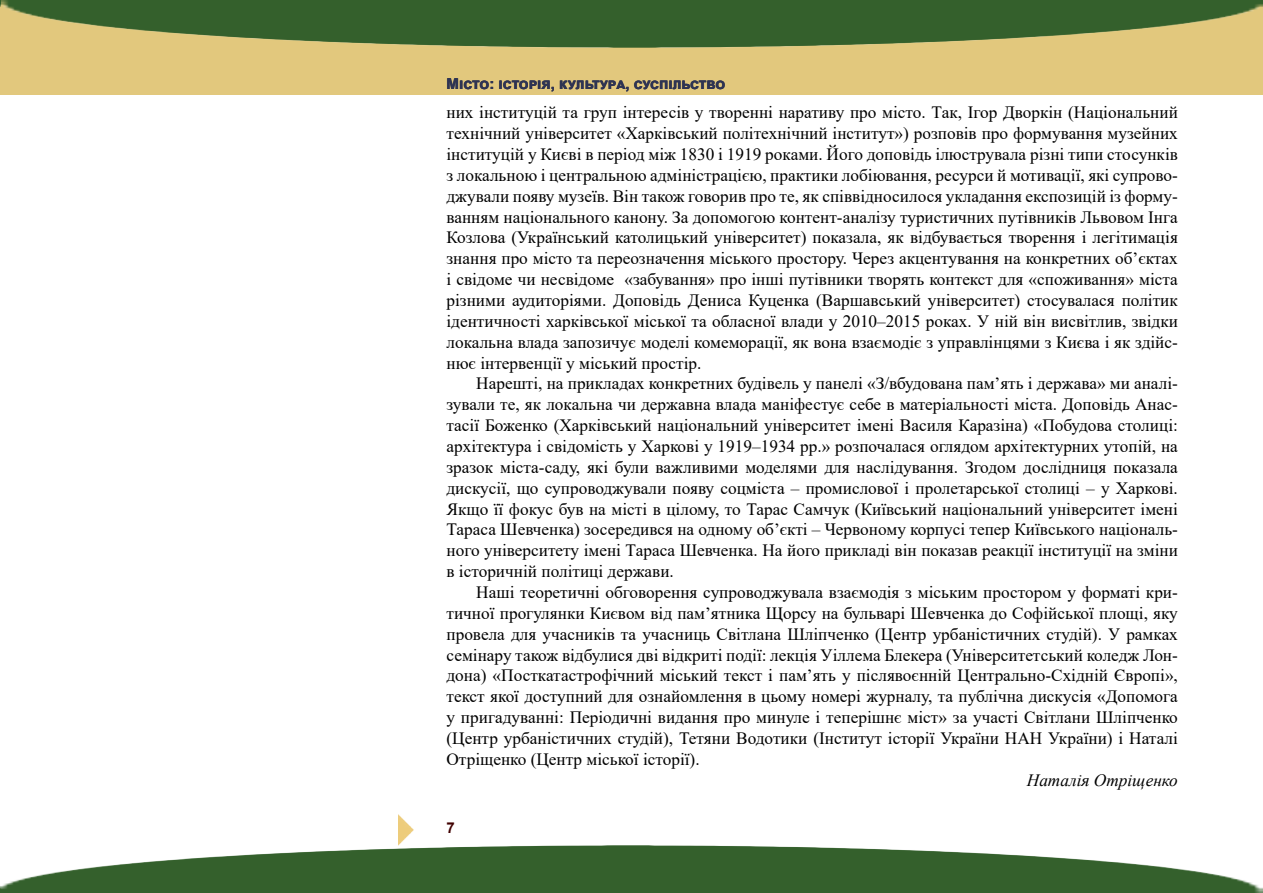
<style>
.page{position:relative;width:1263px;height:893px;background:#fff}
.page>*{position:absolute;margin:0;border:0;box-sizing:border-box;transform-origin:0 0}
.t1{font:17.25px/20.9px "Times New Roman";color:#000;text-align:justify}
.t2{font:italic 17.25px "Times New Roman";color:#000}
.t3{font:700 15px "Arial";color:#2f3452}
.t4{font:700 15px "Arial";color:#400000}
</style>
<div class="page">
<div style="left:0;top:0;width:1263px;height:95px;background:#e2c87d"></div>
<img style="left:0;top:0;width:1263px;height:48px">
<img style="left:0;top:845px;width:1263px;height:48px">
<img style="left:399px;top:815px;width:15px;height:30px">
<p class="t3" style="left:446px;top:73px;width:280px">Місто: історія, культура, суспільство</p>
<p class="t1" style="left:446px;top:102px;width:733px">них інституцій та груп інтересів у творенні наративу про місто. Так, Ігор Дворкін (Національний технічний університет «Харківський політехнічний інститут») розповів про формування музейних інституцій у Києві в період між 1830 і 1919 роками. Його доповідь ілюструвала різні типи стосунків з локальною і центральною адміністрацією, практики лобіювання, ресурси й мотивації, які супрово&shy;джували появу музеїв. Він також говорив про те, як співвідносилося укладання експозицій із форму&shy;ванням національного канону. За допомогою контент-аналізу туристичних путівників Львовом Інга Козлова (Український католицький університет) показала, як відбувається творення і легітимація знання про місто та переозначення міського простору. Через акцентування на конкретних об’єктах і свідоме чи несвідоме «забування» про інші путівники творять контекст для «споживання» міста різними аудиторіями. Доповідь Дениса Куценка (Варшавський університет) стосувалася політик ідентичності харківської міської та обласної влади у 2010–2015 роках. У ній він висвітлив, звідки локальна влада запозичує моделі комеморації, як вона взаємодіє з управлінцями з Києва і як здійс&shy;нює інтервенції у міський простір.</p>
<p class="t1" style="left:446px;top:373px;width:733px;text-indent:30px">Нарешті, на прикладах конкретних будівель у панелі «З/вбудована пам’ять і держава» ми аналі&shy;зували те, як локальна чи державна влада маніфестує себе в матеріальності міста. Доповідь Анас&shy;тасії Боженко (Харківський національний університет імені Василя Каразіна) «Побудова столиці: архітектура і свідомість у Харкові у 1919–1934 рр.» розпочалася оглядом архітектурних утопій, на зразок міста-саду, які були важливими моделями для наслідування. Згодом дослідниця показала дискусії, що супроводжували появу соцміста – промислової і пролетарської столиці – у Харкові.<br>Якщо її фокус був на місті в цілому, то Тарас Самчук (Київський національний університет імені Тараса Шевченка) зосередився на одному об’єкті – Червоному корпусі тепер Київського національ&shy;ного університету імені Тараса Шевченка. На його прикладі він показав реакції інституції на зміни в історичній політиці держави.</p>
<p class="t1" style="left:446px;top:581px;width:733px;text-indent:30px">Наші теоретичні обговорення супроводжувала взаємодія з міським простором у форматі кри&shy;тичної прогулянки Києвом від пам’ятника Щорсу на бульварі Шевченка до Софійської площі, яку провела для учасників та учасниць Світлана Шліпченко (Центр урбаністичних студій). У рамках семінару також відбулися дві відкриті події: лекція Уіллема Блекера (Університетський коледж Лон&shy;дона) «Посткатастрофічний міський текст і пам’ять у післявоєнній Центрально-Східній Європі», текст якої доступний для ознайомлення в цьому номері журналу, та публічна дискусія «Допомога у пригадуванні: Періодичні видання про минуле і теперішнє міст» за участі Світлани Шліпченко (Центр урбаністичних студій), Тетяни Водотики (Інститут історії України НАН України) і Наталі Отріщенко (Центр міської історії).</p>
<p class="t2" style="left:1027px;top:768px;width:153px">Наталія Отріщенко</p>
<p class="t4" style="left:446px;top:817px;width:10px">7</p>
</div>
